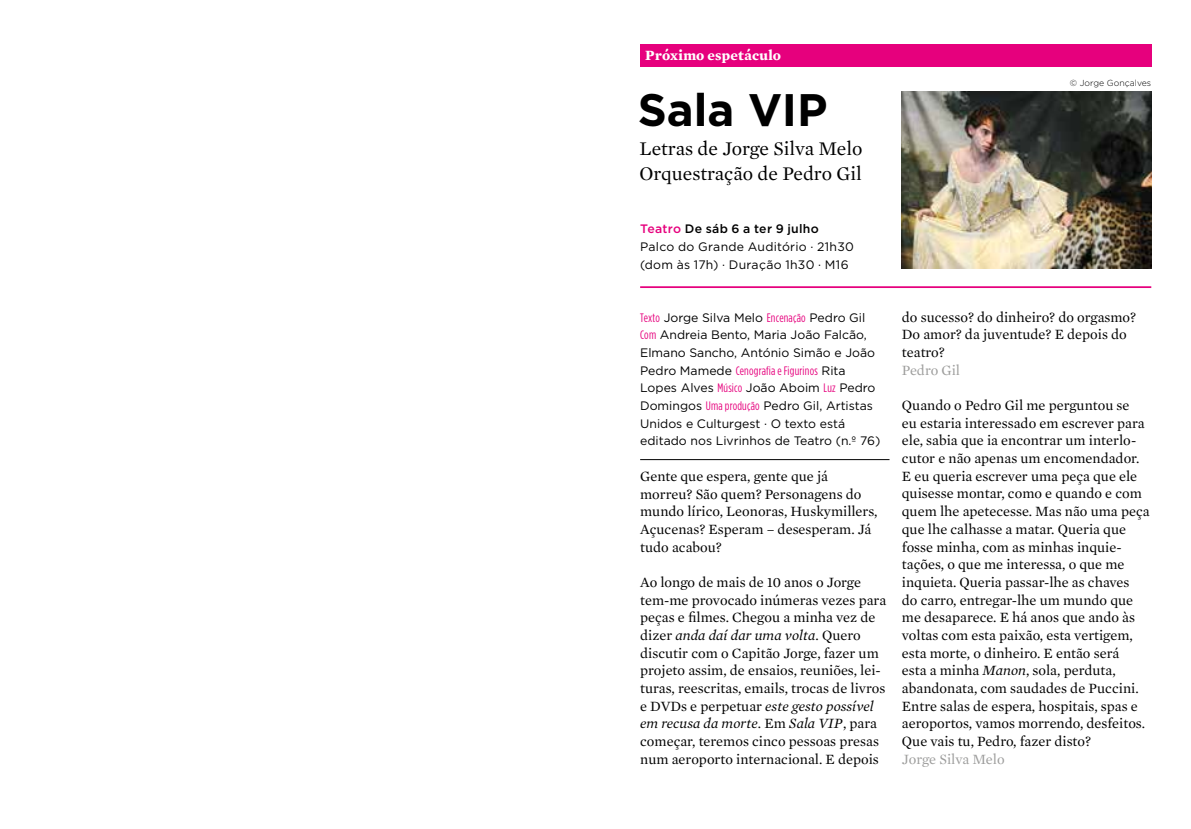
<style>
.page{position:relative;width:1191px;height:829px;background:#fff}
.page>*{position:absolute;margin:0;border:0;box-sizing:border-box;transform-origin:0 0}
.t1{font:700 45.5px "Gotham";color:#000}
.t2{font:19.6px/24.7px "Mercury Text G1";color:#000}
.t3{font:14.35px/17.7px "Mercury Text G1";color:#000}
.t4{font:14.35px "Mercury Text G1";color:#9d9d9c}
.t5{font:700 14.35px "Mercury Text G1";letter-spacing:.015em;color:#fff}
.t6{font:12.25px/17.7px "Gotham";color:#000}
.t7{font:12.25px/17.7px "Gotham";letter-spacing:.025em;color:#000}
.t8{font:12.25px "Gotham Condensed";letter-spacing:.015em;color:#e6007d}
.t9{font:300 8.75px "Gotham";color:#000}
.s1{font-weight:500;color:#e6007d}
.s2{font-weight:500}
.s3{font-family:"Gotham Condensed";color:#e6007d}
.s4{font-family:"Gotham";color:#000}
.s5{font-style:italic}
</style>
<div class="page">
<div style="left:640px;top:45px;width:511px;height:22px;background:#e6007d"></div>
<hr style="left:640px;top:459px;width:249px;height:1px;background:#000">
<hr style="left:640px;top:286px;width:511px;height:2px;background:#e6007d">
<img style="left:902px;top:92px;width:249px;height:176px">
<p class="t5" style="left:645px;top:45px;width:138px">Próximo espetáculo</p>
<h1 class="t1" style="left:637px;top:79px;width:191px">Sala VIP</h1>
<h2 class="t2" style="left:639px;top:135px;width:224px">Letras de Jorge Silva Melo<br>Orquestração de Pedro Gil</h2>
<p class="t7" style="left:640px;top:220px;width:215px"><span class="s1">Teatro</span> <span class="s2">De sáb 6 a ter 9 julho<br></span>Palco do Grande Auditório · 21h30 (dom às 17h) · Duração 1h30 · M16</p>
<p class="t9" style="left:1069px;top:78px;width:83px">© Jorge Gonçalves</p>
<p class="t6" style="left:640px;top:308px;width:236px"><span class="s3">Texto</span> Jorge Silva Melo <span class="s3">Encenação</span> Pedro Gil<br><span class="s3">Com</span> Andreia Bento, Maria João Falcão,<br>Elmano Sancho, António Simão e João</p>
<p class="t8" style="left:640px;top:363px;width:207px"><span class="s4">Pedro Mamede</span> Cenografia e Figurinos <span class="s4">Rita</span></p>
<p class="t6" style="left:640px;top:379px;width:242px">Lopes Alves <span class="s3">Músico</span> João Aboim <span class="s3">Luz</span> Pedro Domingos <span class="s3">Uma produção</span> Pedro Gil, Artistas Unidos e Culturgest · O texto está editado nos Livrinhos de Teatro (n.º 76)</p>
<p class="t3" style="left:640px;top:466px;width:239px">Gente que espera, gente que já morreu? São quem? Personagens do mundo lírico, Leonoras, Huskymillers,<br>Açucenas? Esperam – desesperam. Já tudo acabou?</p>
<p class="t3" style="left:640px;top:572px;width:248px">Ao longo de mais de 10 anos o Jorge tem-me provocado inúmeras vezes para peças e filmes. Chegou a minha vez de dizer <span class="s5">anda daí dar uma volta</span>. Quero discutir com o Capitão Jorge, fazer um projeto assim, de ensaios, reuniões, lei&shy;turas, reescritas, emails, trocas de livros e DVDs e perpetuar <span class="s5">este gesto possível em recusa da morte</span>. Em <span class="s5">Sala VIP</span>, para começar, teremos cinco pessoas presas num aeroporto internacional. E depois</p>
<p class="t3" style="left:902px;top:307px;width:236px">do sucesso? do dinheiro? do orgasmo?<br>Do amor? da juventude? E depois do teatro?</p>
<p class="t4" style="left:902px;top:359px;width:60px">Pedro Gil</p>
<p class="t3" style="left:902px;top:395px;width:249px">Quando o Pedro Gil me perguntou se<br>eu estaria interessado em escrever para ele, sabia que ia encontrar um interlo&shy;cutor e não apenas um encomendador.<br>E eu queria escrever uma peça que ele quisesse montar, como e quando e com quem lhe apetecesse. Mas não uma peça que lhe calhasse a matar. Queria que fosse minha, com as minhas inquie&shy;tações, o que me interessa, o que me inquieta. Queria passar-lhe as chaves<br>do carro, entregar-lhe um mundo que me desaparece. E há anos que ando às voltas com esta paixão, esta vertigem, esta morte, o dinheiro. E então será<br>esta a minha <span class="s5">Manon</span>, sola, perduta, abandonata, com saudades de Puccini.<br>Entre salas de espera, hospitais, spas e aeroportos, vamos morrendo, desfeitos.<br>Que vais tu, Pedro, fazer disto?</p>
<p class="t4" style="left:902px;top:748px;width:104px">Jorge Silva Melo</p>
</div>
